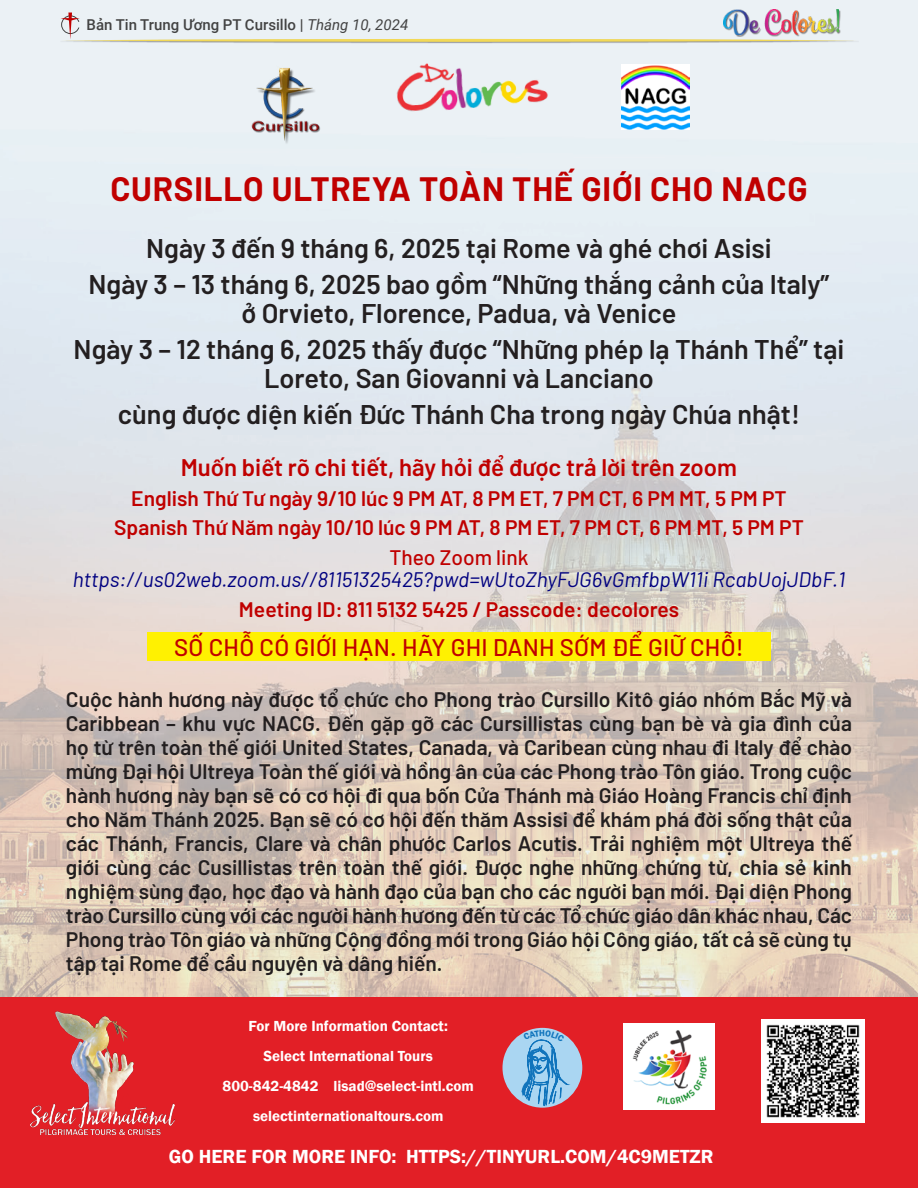
<style>
.page{position:relative;width:918px;height:1188px;background:#fff}
.page>*{position:absolute;margin:0;border:0;box-sizing:border-box;transform-origin:0 0}
.TNR_10_CNN_Body{font:700 33px "Barlow";letter-spacing:.025em;color:#c00000}
.TNR_10_CNN_Body-2{font:600 27px/29.1px "Barlow";color:#231f20;text-align:center}
.TNR_10_CNN_Body-3{font:600 24px "Barlow";color:#c00000}
.TNR_10_CNN_Body-4{font:500 24px "Barlow";letter-spacing:.01em;color:#c00000}
.TNR_10_CNN_Body-5{font:600 21px/24px "Barlow";color:#231f20;text-align:justify}
.TNR_10_CNN_Body-6{font:600 21px "Barlow";color:#c00000}
.TNR_10_CNN_Body-7{font:italic 21px/22.6px "Barlow";color:#000080;text-align:center}
.t1{font:600 19.5px "Franklin Gothic";color:#fff}
.t2{font:600 15px/30px "Franklin Gothic";color:#fff;text-align:center}
.Roboto_Med_10{font:500 15px "Roboto";color:#434343}
.s1{font-weight:400;font-style:italic}
.s2{font-weight:500;font-style:normal;color:#c00000}
</style>
<div class="page">
<img style="left:0;top:0;width:917px;height:998px">
<div style="left:0;top:998px;width:918px;height:190px;background:#e21f26"></div>
<img style="left:30px;top:1011px;width:144px;height:123px">
<div style="left:502px;top:1028px;width:80px;height:80px;background:#aad6f2;border-radius:50%"></div>
<img style="left:624px;top:1024px;width:91px;height:86px">
<img style="left:246px;top:64px;width:76px;height:83px">
<img style="left:393px;top:51px;width:158px;height:66px">
<img style="left:622px;top:64px;width:67px;height:66px">
<img style="left:761px;top:1019px;width:104px;height:104px">
<div style="left:147px;top:632px;width:624px;height:29px;background:#fff101"></div>
<hr style="left:61px;top:39px;width:798px;height:4px;background:#231f20;opacity:.45">
<svg style="left:61px;top:13px;width:796px;height:29px"></svg>
<div style="left:724px;top:10px;width:116px;height:27px;background:#231f20;opacity:.5"></div>
<img style="left:724px;top:10px;width:115px;height:25px">
<svg style="left:522px;top:1030px;width:47px;height:76px"></svg>
<p class="Roboto_Med_10" style="left:87px;top:14px;width:323px">Bản Tin Trung Ương PT Cursillo | <span class="s1">Tháng 10, 2024</span></p>
<p class="TNR_10_CNN_Body" style="left:110px;top:165px;width:699px">CURSILLO ULTREYA TOÀN THẾ GIỚI CHO NACG</p>
<p class="TNR_10_CNN_Body-2" style="left:146px;top:231px;width:627px">Ngày 3 đến 9 tháng 6, 2025 tại Rome và ghé chơi Asisi</p>
<p class="TNR_10_CNN_Body-2" style="left:89px;top:267px;width:742px">Ngày 3 – 13 tháng 6, 2025 bao gồm “Những thắng cảnh của Italy” ở Orvieto, Florence, Padua, và Venice</p>
<p class="TNR_10_CNN_Body-2" style="left:74px;top:332px;width:772px">Ngày 3 – 12 tháng 6, 2025 thấy được “Những phép lạ Thánh Thể” tại<br>Loreto, San Giovanni và Lanciano</p>
<p class="TNR_10_CNN_Body-2" style="left:118px;top:397px;width:684px">cùng được diện kiến Đức Thánh Cha trong ngày Chúa nhật!</p>
<p class="TNR_10_CNN_Body-3" style="left:181px;top:450px;width:558px">Muốn biết rõ chi tiết, hãy hỏi để được trả lời trên zoom</p>
<p class="TNR_10_CNN_Body-6" style="left:131px;top:483px;width:657px">English Thứ Tư ngày 9/10 lúc 9 PM AT, 8 PM ET, 7 PM CT, 6 PM MT, 5 PM PT</p>
<p class="TNR_10_CNN_Body-6" style="left:114px;top:512px;width:691px">Spanish Thứ Năm ngày 10/10 lúc 9 PM AT, 8 PM ET, 7 PM CT, 6 PM MT, 5 PM PT</p>
<p class="TNR_10_CNN_Body-7" style="left:73px;top:544px;width:774px"><span class="s2">Theo Zoom link </span>https://us02web.zoom.us//81151325425?pwd=wUtoZhyFJG6vGmfbpW11i RcabUojJDbF.1</p>
<p class="TNR_10_CNN_Body-6" style="left:239px;top:594px;width:442px">Meeting ID: 811 5132 5425 / Passcode: decolores</p>
<p class="TNR_10_CNN_Body-4" style="left:174px;top:630px;width:571px">SỐ CHỖ CÓ GIỚI HẠN. HÃY GHI DANH SỚM ĐỂ GIỮ CHỖ!</p>
<p class="TNR_10_CNN_Body-5" style="left:66px;top:686px;width:788px">Cuộc hành hương này được tổ chức cho Phong trào Cursillo Kitô giáo nhóm Bắc Mỹ và Caribbean – khu vực NACG. Đến gặp gỡ các Cursillistas cùng bạn bè và gia đình của họ từ trên toàn thế giới United States, Canada, và Caribean cùng nhau đi Italy để chào mừng Đại hội Ultreya Toàn thế giới và hồng ân của các Phong trào Tôn giáo. Trong cuộc hành hương này bạn sẽ có cơ hội đi qua bốn Cửa Thánh mà Giáo Hoàng Francis chỉ định cho Năm Thánh 2025. Bạn sẽ có cơ hội đến thăm Assisi để khám phá đời sống thật của các Thánh, Francis, Clare và chân phước Carlos Acutis. Trải nghiệm một Ultreya thế giới cùng các Cusillistas trên toàn thế giới. Được nghe những chứng từ, chia sẻ kinh nghiệm sùng đạo, học đạo và hành đạo của bạn cho các người bạn mới. Đại diện Phong trào Cursillo cùng với các người hành hương đến từ các Tổ chức giáo dân khác nhau, Các Phong trào Tôn giáo và những Cộng đồng mới trong Giáo hội Công giáo, tất cả sẽ cùng tụ tập tại Rome để cầu nguyện và dâng hiến.</p>
<p class="t2" style="left:223px;top:1011px;width:253px">For More Information Contact:<br>Select International Tours<br>800-842-4842 lisad@select-intl.com selectinternationaltours.com</p>
<p class="t1" style="left:169px;top:1144px;width:546px">GO HERE FOR MORE INFO: HTTPS://TINYURL.COM/4C9METZR</p>
</div>
